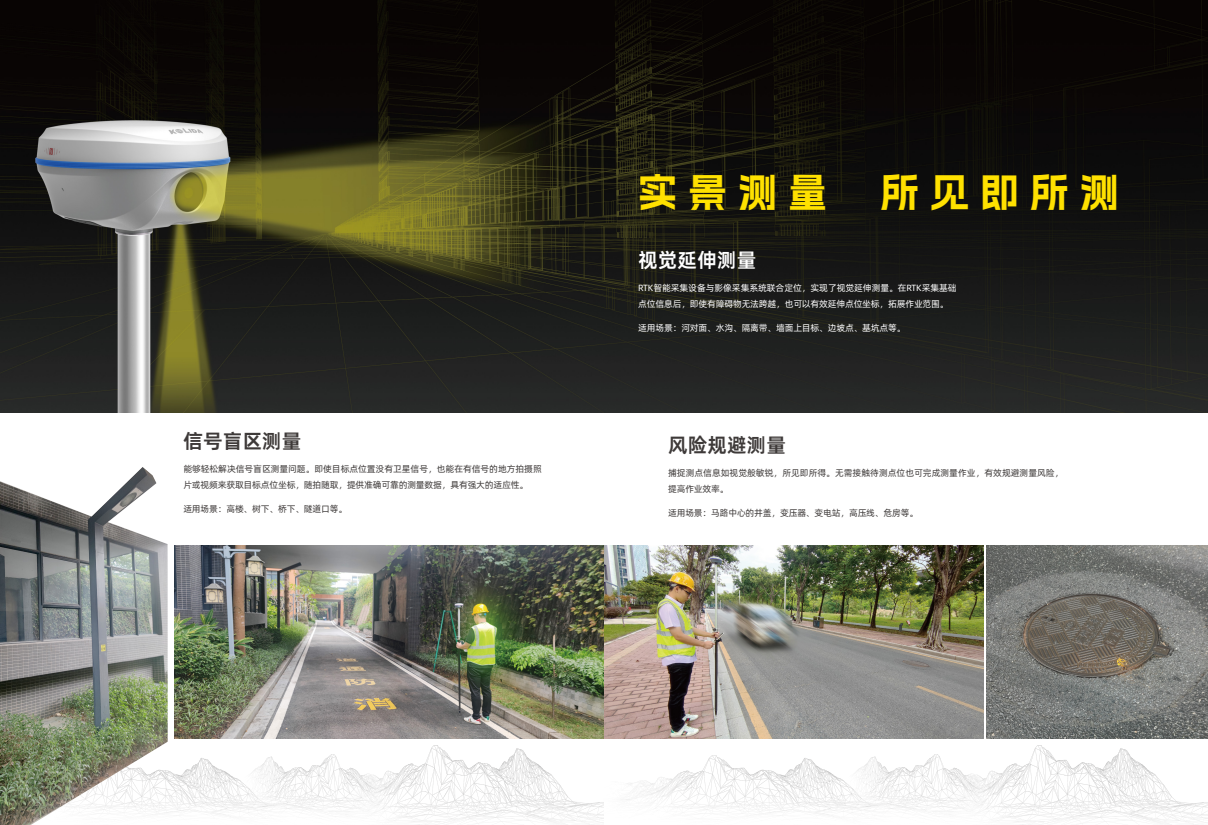
<style>
.page{position:relative;width:1208px;height:825px;background:#fff}
.page>*{position:absolute;margin:0;border:0;box-sizing:border-box;transform-origin:0 0}
.t1{font:700 39px "Alimama Shu Hei Ti";letter-spacing:.28em;color:#ffe100}
.t2{font:20px "Alibaba Pu Hui Ti 2 85 Bold";color:#3e3a39}
.t3{font:20px "Alibaba Pu Hui Ti 2 85 Bold";color:#fff}
.t4{font:9px/16px "Alibaba Pu Hui Ti 2 55 Regular";letter-spacing:-.015em;color:#3e3a39}
.t5{font:9px/16px "Alibaba Pu Hui Ti 2 55 Regular";letter-spacing:-.025em;color:#fff}
</style>
<div class="page">
<img style="left:0;top:0;width:1208px;height:413px">
<img style="left:168px;top:746px;width:1039px;height:79px">
<img style="left:0;top:467px;width:168px;height:358px">
<img style="left:986px;top:545px;width:222px;height:194px">
<img style="left:174px;top:545px;width:809px;height:194px">
<h2 class="t2" style="left:183px;top:425px;width:120px">信号盲区测量</h2>
<p class="t4" style="left:183px;top:460px;width:360px">能够轻松解决信号盲区测量问题。即使目标点位置没有卫星信号，也能在有信号的地方拍摄照片或视频来获取目标点位坐标，随拍随取，提供准确可靠的测量数据，具有强大的适应性。</p>
<p class="t4" style="left:183px;top:500px;width:165px">适用场景：高楼、树下、桥下、隧道口等。</p>
<h1 class="t1" style="left:638px;top:173px;width:190px">实景测量</h1>
<h1 class="t1" style="left:880px;top:173px;width:240px">所见即所测</h1>
<h2 class="t3" style="left:638px;top:244px;width:120px">视觉延伸测量</h2>
<p class="t5" style="left:638px;top:279px;width:320px">RTK智能采集设备与影像采集系统联合定位，实现了视觉延伸测量。在RTK采集基础点位信息后，即使有障碍物无法跨越，也可以有效延伸点位坐标，拓展作业范围。</p>
<p class="t5" style="left:638px;top:319px;width:269px">适用场景：河对面、水沟、隔离带、墙面上目标、边坡点、基坑点等。</p>
<h2 class="t2" style="left:668px;top:429px;width:120px">风险规避测量</h2>
<p class="t4" style="left:668px;top:464px;width:397px">捕捉测点信息如视觉般敏锐，所见即所得。无需接触待测点位也可完成测量作业，有效规避测量风险，提高作业效率。</p>
<p class="t4" style="left:668px;top:504px;width:252px">适用场景：马路中心的井盖，变压器、变电站，高压线、危房等。</p>
</div>
